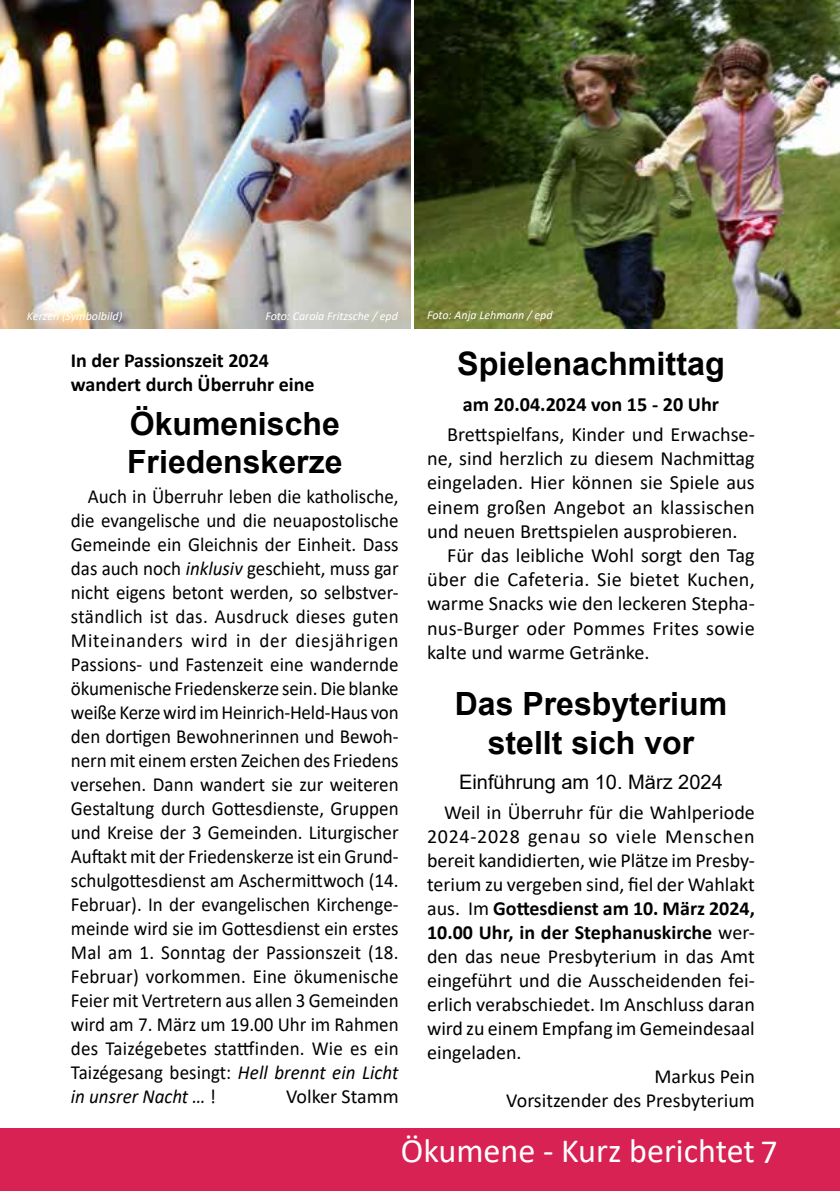
<style>
.page{position:relative;width:840px;height:1191px;background:#fff}
.page>*{position:absolute;margin:0;border:0;box-sizing:border-box;transform-origin:0 0}
.t1{font:34px "Calibri";color:#fff}
.t2{font:700 32.4px "Arial";color:#000}
.t3{font:700 32px/38.4px "Arial";color:#000}
.t4{font:20.2px "Calibri";color:#000}
.t5{font:700 20.2px "Calibri";color:#000}
.t6{font:20px/24px "Calibri";color:#000;text-align:justify;scale:.95 1}
.t7{font:20px "Calibri";color:#000}
.t8{font:700 20px/24px "Calibri";color:#000}
.t9{font:20px "Calibri";letter-spacing:.035em;color:#000}
.t10{font:20px "Arial";color:#000}
.t11{font:italic 12px "Calibri";color:#fff}
.s1{font-style:italic}
.s2{font-weight:400}
</style>
<div class="page">
<div style="left:0;top:1128px;width:839px;height:63px;background:#d82254"></div>
<img style="left:414px;top:0;width:425px;height:329px">
<img style="left:0;top:0;width:410px;height:329px">
<p class="t11" style="left:27px;top:308px;width:97px">Kerzen (Symbolbild)</p>
<p class="t11" style="left:265px;top:308px;width:134px">Foto: Carola Fritzsche / epd</p>
<p class="t8" style="left:71px;top:348px;width:245px">In der Passionszeit 2024 wandert durch Überruhr eine</p>
<h3 class="t3" style="left:127px;top:404px;width:217px">Ökumenische<br>Friedenskerze</h3>
<p class="t6" style="left:71px;top:483px;width:346px;text-indent:17px">Auch in Überruhr leben die katholische, die evangelische und die neuapostolische Gemeinde ein Gleichnis der Einheit. Dass das auch noch <span class="s1">inklusiv</span> geschieht, muss gar nicht eigens betont werden, so selbstver&shy;ständlich ist das. Ausdruck dieses guten Miteinanders wird in der diesjährigen Passions- und Fastenzeit eine wandernde ökumenische Friedenskerze sein. Die blanke weiße Kerze wird im Heinrich-Held-Haus von den dortigen Bewohnerinnen und Bewoh&shy;nern mit einem ersten Zeichen des Friedens versehen. Dann wandert sie zur weiteren Gestaltung durch Gottesdienste, Gruppen und Kreise der 3 Gemeinden. Liturgischer Auftakt mit der Friedenskerze ist ein Grund&shy;schulgottesdienst am Aschermittwoch (14.<br>Februar). In der evangelischen Kirchenge&shy;meinde wird sie im Gottesdienst ein erstes Mal am 1. Sonntag der Passionszeit (18.<br>Februar) vorkommen. Eine ökumenische Feier mit Vertretern aus allen 3 Gemeinden wird am 7. März um 19.00 Uhr im Rahmen des Taizégebetes stattfinden. Wie es ein Taizégesang besingt: <span class="s1">Hell brennt ein Licht in unsrer Nacht …</span> !</p>
<p class="t7" style="left:286px;top:1082px;width:114px">Volker Stamm</p>
<p class="t11" style="left:427px;top:306px;width:127px">Foto: Anja Lehmann / epd</p>
<h2 class="t2" style="left:457px;top:341px;width:269px">Spielenachmittag</h2>
<p class="t5" style="left:462px;top:390px;width:257px">am 20.04.2024 von 15 - 20 Uhr</p>
<p class="t4" style="left:447px;top:420px;width:309px">Brettspielfans, Kinder und Erwachse-</p>
<p class="t4" style="left:427px;top:444px;width:329px">ne, sind herzlich zu diesem Nachmittag</p>
<p class="t4" style="left:427px;top:468px;width:329px">eingeladen. Hier können sie Spiele aus</p>
<p class="t4" style="left:427px;top:493px;width:329px">einem großen Angebot an klassischen</p>
<p class="t4" style="left:427px;top:517px;width:312px">und neuen Brettspielen ausprobieren.</p>
<p class="t4" style="left:447px;top:541px;width:309px">Für das leibliche Wohl sorgt den Tag</p>
<p class="t4" style="left:427px;top:565px;width:329px">über die Cafeteria. Sie bietet Kuchen,</p>
<p class="t4" style="left:427px;top:589px;width:329px">warme Snacks wie den leckeren Stepha-</p>
<p class="t4" style="left:427px;top:614px;width:329px">nus-Burger oder Pommes Frites sowie</p>
<p class="t4" style="left:427px;top:638px;width:224px">kalte und warme Getränke.</p>
<h3 class="t3" style="left:454px;top:685px;width:274px;text-align:center">Das Presbyterium stellt sich vor</h3>
<p class="t10" style="left:459px;top:768px;width:265px">Einführung am 10. März 2024</p>
<p class="t7" style="left:444px;top:798px;width:312px">Weil in Überruhr für die Wahlperiode</p>
<p class="t9" style="left:427px;top:822px;width:329px">2024-2028 genau so viele Menschen</p>
<p class="t7" style="left:427px;top:846px;width:329px">bereit kandidierten, wie Plätze im Presby-</p>
<p class="t7" style="left:427px;top:870px;width:329px">terium zu vergeben sind, fiel der Wahlakt</p>
<p class="t8" style="left:427px;top:895px;width:329px"><span class="s2">aus. Im</span> Gottesdienst am 10. März 2024,</p>
<p class="t8" style="left:427px;top:919px;width:329px">10.00 Uhr, in der Stephanuskirche <span class="s2">wer-</span></p>
<p class="t7" style="left:427px;top:942px;width:329px">den das neue Presbyterium in das Amt</p>
<p class="t7" style="left:427px;top:966px;width:329px">eingeführt und die Ausscheidenden fei-</p>
<p class="t7" style="left:427px;top:990px;width:329px">erlich verabschiedet. Im Anschluss daran</p>
<p class="t7" style="left:427px;top:1014px;width:329px">wird zu einem Empfang im Gemeindesaal</p>
<p class="t7" style="left:427px;top:1038px;width:96px">eingeladen.</p>
<p class="t7" style="left:654px;top:1062px;width:102px">Markus Pein</p>
<p class="t7" style="left:506px;top:1086px;width:250px">Vorsitzender des Presbyterium</p>
<h1 class="t1" style="left:401px;top:1127px;width:378px">Ökumene - Kurz berichtet 7</h1>
</div>
